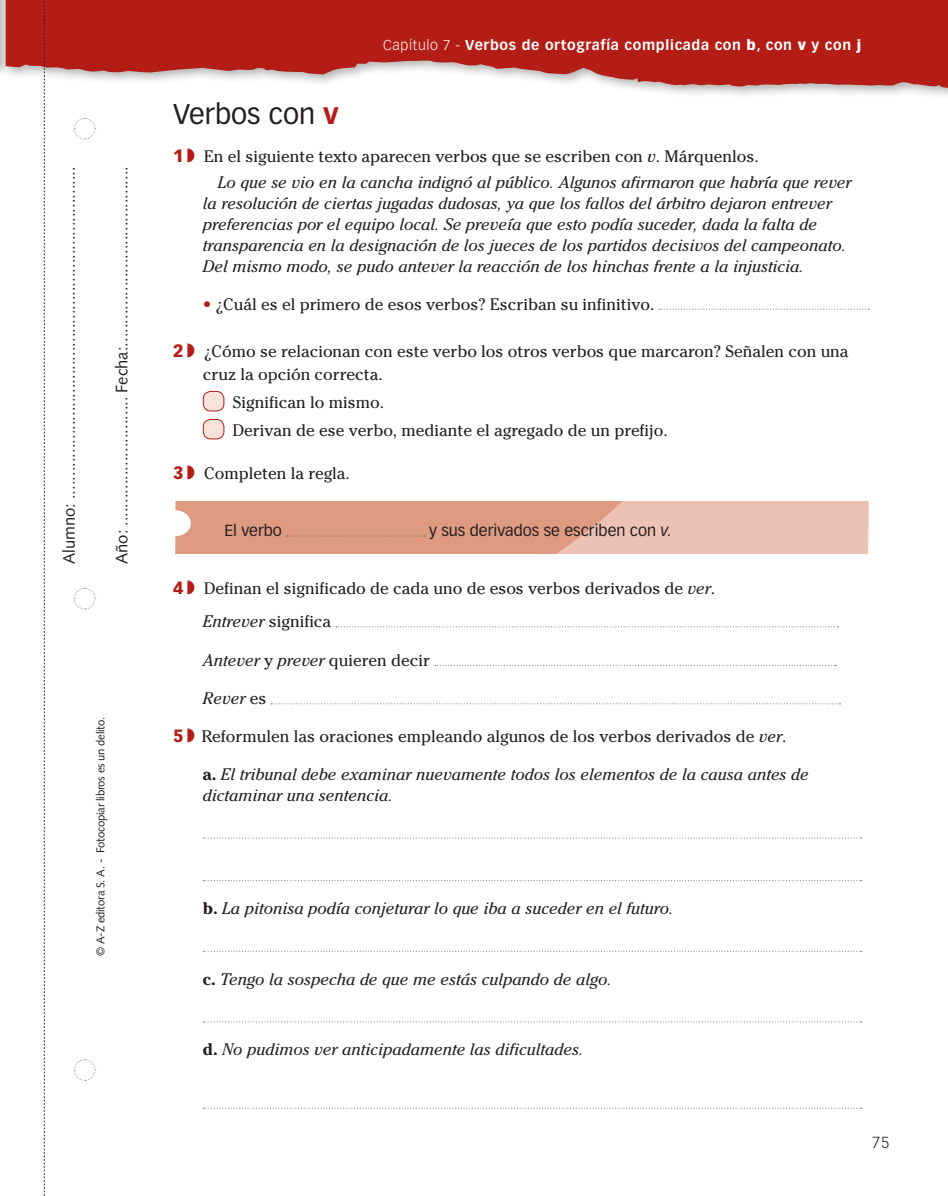
<style>
.page{position:relative;width:948px;height:1196px;background:#fff}
.page>*{position:absolute;margin:0;border:0;box-sizing:border-box;transform-origin:0 0}
.t1{font:28px "Vectora LT Std";color:#231f20}
.t2{font:italic 16.62px/21px "Cheltenham Std";color:#231f20}
.t3{font:16.62px/22.8px "Cheltenham Std";color:#231f20}
.t4{font:16.62px "Syntax LT Std";color:#231f20}
.t5{font:15.75px "Vectora LT Std";color:#231f20}
.t6{font:300 15.75px "Vectora LT Std";color:#231f20}
.t7{font:700 14px "Vectora LT Std";letter-spacing:.05em;color:#fff}
.t8{font:11.38px "Syntax LT Std";letter-spacing:-.02em;color:#231f20}
.s1{font-weight:300}
.s2{font-weight:900}
.s3{font-weight:700;color:#b41d15}
.s4{font-family:"Vectora LT Std";font-weight:900;font-style:normal;font-size:17.5px;color:#b41d15}
.s5{font-style:normal}
.s6{color:#b41d15}
.s7{font-family:"Vectora LT Std";font-weight:900;font-size:17.5px;color:#b41d15}
.s8{font-style:italic}
.s9{font-weight:700;font-style:normal}
</style>
<div class="page">
<div style="left:0;top:0;width:948px;height:101px;background:#231f20;opacity:.35"></div>
<svg style="left:6px;top:0;width:942px;height:96px;background:#c14d47"></svg>
<svg style="left:659px;top:309px;width:210px;height:1px"></svg>
<div style="left:203px;top:391px;width:21px;height:20px;background:#f7e3d8;border-radius:7px"></div>
<div style="left:203px;top:391px;width:21px;height:20px;border:1px solid #b41d15;border-radius:7px"></div>
<div style="left:203px;top:419px;width:21px;height:20px;background:#f7e3d8;border-radius:7px"></div>
<div style="left:203px;top:419px;width:21px;height:20px;border:1px solid #b41d15;border-radius:7px"></div>
<svg style="left:336px;top:626px;width:502px;height:1px"></svg>
<svg style="left:435px;top:665px;width:401px;height:1px"></svg>
<svg style="left:271px;top:703px;width:569px;height:1px"></svg>
<svg style="left:203px;top:838px;width:658px;height:1px"></svg>
<svg style="left:203px;top:880px;width:658px;height:1px"></svg>
<svg style="left:203px;top:951px;width:658px;height:1px"></svg>
<svg style="left:203px;top:1021px;width:658px;height:1px"></svg>
<svg style="left:203px;top:1108px;width:658px;height:1px"></svg>
<svg style="left:176px;top:501px;width:693px;height:52px;background:#e3ab96"></svg>
<svg style="left:74px;top:588px;width:22px;height:22px"></svg>
<svg style="left:74px;top:118px;width:22px;height:22px"></svg>
<svg style="left:74px;top:1059px;width:22px;height:22px"></svg>
<svg style="left:44px;top:0;width:1px;height:1196px"></svg>
<svg style="left:0;top:0;width:3px;height:4px"></svg>
<svg style="left:943px;top:0;width:5px;height:4px"></svg>
<p class="t4" style="left:59px;top:564px;width:399px;rotate:-90deg">Alumno: ........................................................................</p>
<p class="t4" style="left:112px;top:564px;width:399px;rotate:-90deg">Año: ............................ Fecha:.......................................</p>
<p class="t8" style="left:94px;top:956px;width:241px;rotate:-90deg">© A-Z editora S. A. - Fotocopiar libros es un delito.</p>
<p class="t7" style="left:383px;top:37px;width:479px"><span class="s1">Capítulo 7 -</span> Verbos de ortografía complicada con <span class="s2">b</span>, con <span class="s2">v</span> y con <span class="s2">j</span></p>
<h1 class="t1" style="left:173px;top:98px;width:167px">Verbos con <span class="s3">v</span></h1>
<p class="t2" style="left:218px;top:143px;width:635px;line-height:25.9px;text-indent:-45px"><span class="s4">1</span> <span class="s5">En el siguiente texto aparecen verbos que se escriben con</span> v<span class="s5">. Márquenlos.<br></span>Lo que se vio en la cancha indignó al público. Algunos afirmaron que habría que rever</p>
<p class="t2" style="left:203px;top:193px;width:645px">la resolución de ciertas jugadas dudosas, ya que los fallos del árbitro dejaron entrever preferencias por el equipo local. Se preveía que esto podía suceder, dada la falta de transparencia en la designación de los jueces de los partidos decisivos del campeonato.<br>Del mismo modo, se pudo antever la reacción de los hinchas frente a la injusticia.</p>
<p class="t3" style="left:203px;top:293px;width:453px"><span class="s6">•</span> ¿Cuál es el primero de esos verbos? Escriban su infinitivo.</p>
<p class="t3" style="left:203px;top:340px;width:647px;text-indent:-30px"><span class="s7">2</span> ¿Cómo se relacionan con este verbo los otros verbos que marcaron? Señalen con una cruz la opción correcta.</p>
<p class="t3" style="left:233px;top:388px;width:436px;line-height:28px">Significan lo mismo.<br>Derivan de ese verbo, mediante el agregado de un prefijo.</p>
<p class="t3" style="left:173px;top:461px;width:178px"><span class="s7">3</span> Completen la regla.</p>
<p class="t5" style="left:224px;top:522px;width:59px">El verbo</p>
<p class="t5" style="left:429px;top:522px;width:245px">y sus derivados se escriben con <span class="s8">v.</span></p>
<p class="t3" style="left:203px;top:572px;width:514px;line-height:32.9px;text-indent:-30px"><span class="s7">4</span> Definan el significado de cada uno de esos verbos derivados de <span class="s8">ver</span>.<br><span class="s8">Entrever</span> significa</p>
<p class="t2" style="left:203px;top:649px;width:229px">Antever <span class="s5">y</span> prever <span class="s5">quieren decir</span></p>
<p class="t2" style="left:203px;top:688px;width:65px">Rever <span class="s5">es</span></p>
<p class="t3" style="left:173px;top:725px;width:615px"><span class="s7">5</span> Reformulen las oraciones empleando algunos de los verbos derivados de <span class="s8">ver</span>.</p>
<p class="t2" style="left:203px;top:764px;width:607px"><span class="s9">a.</span> El tribunal debe examinar nuevamente todos los elementos de la causa antes de dictaminar una sentencia.</p>
<p class="t2" style="left:203px;top:898px;width:472px"><span class="s9">b.</span> La pitonisa podía conjeturar lo que iba a suceder en el futuro.</p>
<p class="t2" style="left:203px;top:968px;width:410px"><span class="s9">c.</span> Tengo la sospecha de que me estás culpando de algo.</p>
<p class="t2" style="left:203px;top:1039px;width:382px"><span class="s9">d.</span> No pudimos ver anticipadamente las dificultades.</p>
<p class="t6" style="left:872px;top:1133px;width:19px">75</p>
</div>
